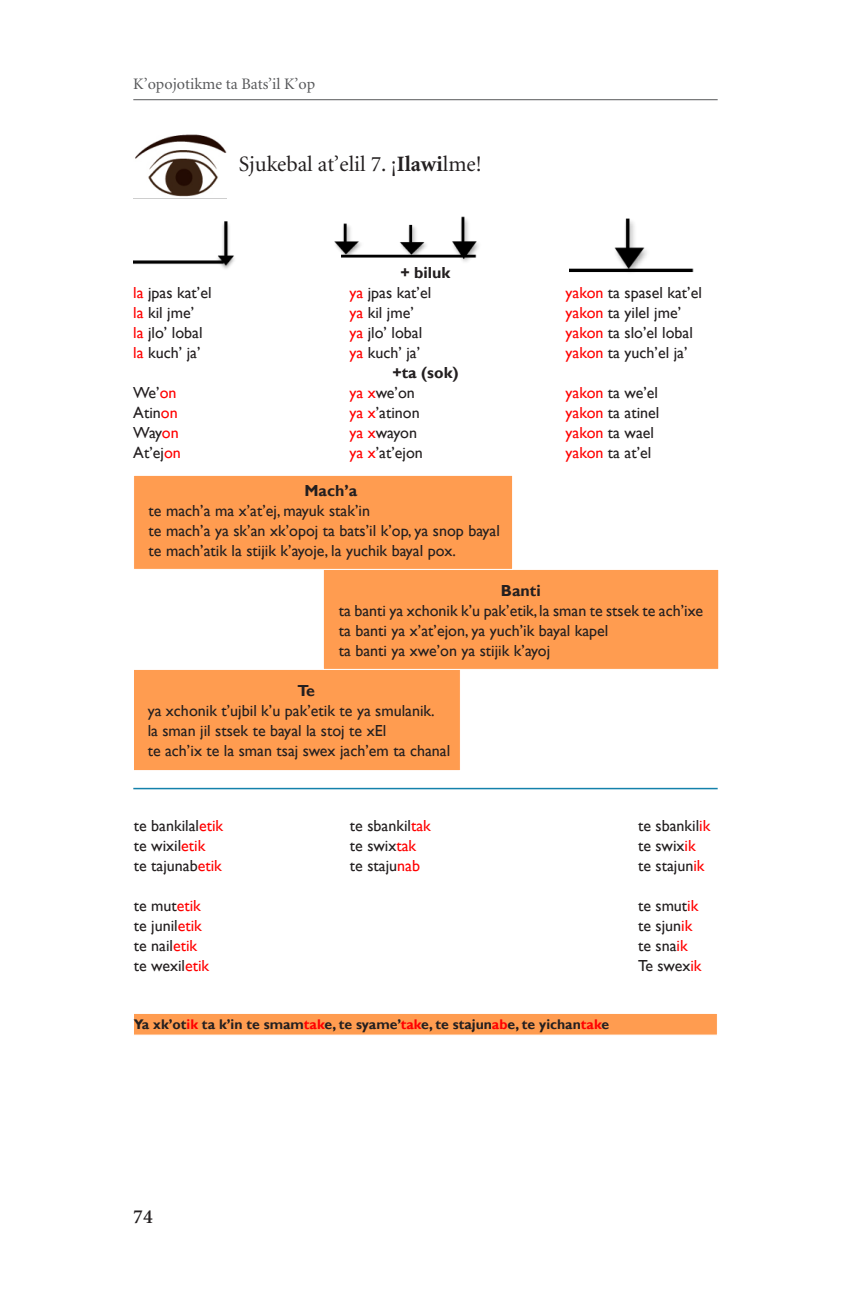
<style>
.page{position:relative;width:851px;height:1304px;background:#fff}
.page>*{position:absolute;margin:0;border:0;box-sizing:border-box;transform-origin:0 0}
.body_sin{font:22px "Minion";color:#231f20}
.t1{font:600 20px "Minion";color:#231f20}
.tablas_y_graficas{font:16px "Gill Sans";color:#231f20}
.tablas_y_graficas-2{font:700 16px "Gill Sans";color:#231f20}
.t2{font:16px "Minion";color:#57585a}
.tablas_y_graficas-3{font:700 14px "Gill Sans";color:#231f20}
.s1{font-weight:700}
.s2{color:#f00}
</style>
<div class="page">
<hr style="left:133px;top:99px;width:584px;height:1px;background:#57585a">
<div style="left:133px;top:1013px;width:584px;height:22px;background:#ff9c50;border:1px solid #fff"></div>
<div style="left:133px;top:669px;width:327px;height:102px;background:#ff9c50;border:1px solid #fff"></div>
<div style="left:323px;top:569px;width:396px;height:101px;background:#ff9c50;border:1px solid #fff"></div>
<div style="left:133px;top:475px;width:380px;height:95px;background:#ff9c50;border:1px solid #fff"></div>
<img style="left:135px;top:134px;width:91px;height:63px">
<img style="left:133px;top:221px;width:102px;height:48px">
<img style="left:334px;top:216px;width:145px;height:46px">
<img style="left:569px;top:218px;width:125px;height:55px">
<hr style="left:133px;top:788px;width:584px;height:1px;background:#1481ab">
<p class="t2" style="left:133px;top:76px;width:183px">K’opojotikme ta Bats’il K’op</p>
<p class="body_sin" style="left:239px;top:153px;width:244px">Sjukebal at’elil 7. ¡<span class="s1">Ilawi</span>lme!</p>
<p class="tablas_y_graficas-2" style="left:400px;top:263px;width:51px">+ biluk</p>
<p class="tablas_y_graficas" style="left:133px;top:283px;width:80px"><span class="s2">la</span> jpas kat’el</p>
<p class="tablas_y_graficas" style="left:349px;top:283px;width:83px"><span class="s2">ya</span> jpas kat’el</p>
<p class="tablas_y_graficas" style="left:565px;top:283px;width:138px"><span class="s2">yakon</span> ta spasel kat’el</p>
<p class="tablas_y_graficas" style="left:133px;top:303px;width:62px"><span class="s2">la</span> kil jme’</p>
<p class="tablas_y_graficas" style="left:349px;top:303px;width:66px"><span class="s2">ya</span> kil jme’</p>
<p class="tablas_y_graficas" style="left:565px;top:303px;width:117px"><span class="s2">yakon</span> ta yilel jme’</p>
<p class="tablas_y_graficas" style="left:133px;top:323px;width:71px"><span class="s2">la</span> jlo’ lobal</p>
<p class="tablas_y_graficas" style="left:349px;top:323px;width:74px"><span class="s2">ya</span> jlo’ lobal</p>
<p class="tablas_y_graficas" style="left:565px;top:323px;width:129px"><span class="s2">yakon</span> ta slo’el lobal</p>
<p class="tablas_y_graficas" style="left:133px;top:343px;width:69px"><span class="s2">la</span> kuch’ ja’</p>
<p class="tablas_y_graficas" style="left:349px;top:343px;width:72px"><span class="s2">ya</span> kuch’ ja’</p>
<p class="tablas_y_graficas" style="left:565px;top:343px;width:123px"><span class="s2">yakon</span> ta yuch’el ja’</p>
<p class="tablas_y_graficas-2" style="left:392px;top:363px;width:68px">+ta (sok)</p>
<p class="tablas_y_graficas" style="left:133px;top:383px;width:45px">We’<span class="s2">on</span></p>
<p class="tablas_y_graficas" style="left:349px;top:383px;width:67px"><span class="s2">ya x</span>we’on</p>
<p class="tablas_y_graficas" style="left:565px;top:383px;width:94px"><span class="s2">yakon</span> ta we’el</p>
<p class="tablas_y_graficas" style="left:133px;top:403px;width:46px">Atin<span class="s2">on</span></p>
<p class="tablas_y_graficas" style="left:349px;top:403px;width:72px"><span class="s2">ya x</span>’atinon</p>
<p class="tablas_y_graficas" style="left:565px;top:403px;width:95px"><span class="s2">yakon</span> ta atinel</p>
<p class="tablas_y_graficas" style="left:133px;top:423px;width:47px">Way<span class="s2">on</span></p>
<p class="tablas_y_graficas" style="left:349px;top:423px;width:69px"><span class="s2">ya x</span>wayon</p>
<p class="tablas_y_graficas" style="left:565px;top:423px;width:90px"><span class="s2">yakon</span> ta wael</p>
<p class="tablas_y_graficas" style="left:133px;top:443px;width:49px">At’ej<span class="s2">on</span></p>
<p class="tablas_y_graficas" style="left:349px;top:443px;width:75px"><span class="s2">ya x</span>’at’ejon</p>
<p class="tablas_y_graficas" style="left:565px;top:443px;width:87px"><span class="s2">yakon</span> ta at’el</p>
<p class="tablas_y_graficas-2" style="left:304px;top:481px;width:54px">Mach’a</p>
<p class="tablas_y_graficas" style="left:149px;top:501px;width:223px">te mach’a ma x’at’ej, mayuk stak’in</p>
<p class="tablas_y_graficas" style="left:149px;top:521px;width:353px">te mach’a ya sk’an xk’opoj ta bats’il k’op, ya snop bayal</p>
<p class="tablas_y_graficas" style="left:149px;top:541px;width:308px">te mach’atik la stijik k’ayoje, la yuchik bayal pox.</p>
<p class="tablas_y_graficas-2" style="left:501px;top:581px;width:41px">Banti</p>
<p class="tablas_y_graficas" style="left:339px;top:602px;width:366px">ta banti ya xchonik k’u pak’etik, la sman te stsek te ach’ixe</p>
<p class="tablas_y_graficas" style="left:339px;top:622px;width:271px">ta banti ya x’at’ejon, ya yuch’ik bayal kapel</p>
<p class="tablas_y_graficas" style="left:339px;top:642px;width:213px">ta banti ya xwe’on ya stijik k’ayoj</p>
<p class="tablas_y_graficas-2" style="left:297px;top:681px;width:19px">Te</p>
<p class="tablas_y_graficas" style="left:148px;top:701px;width:288px">ya xchonik t’ujbil k’u pak’etik te ya smulanik.</p>
<p class="tablas_y_graficas" style="left:148px;top:721px;width:240px">la sman jil stsek te bayal la stoj te xEl</p>
<p class="tablas_y_graficas" style="left:148px;top:741px;width:304px">te ach’ix te la sman tsaj swex jach’em ta chanal</p>
<p class="tablas_y_graficas" style="left:134px;top:816px;width:91px">te bankilal<span class="s2">etik</span></p>
<p class="tablas_y_graficas" style="left:350px;top:816px;width:82px">te sbankil<span class="s2">tak</span></p>
<p class="tablas_y_graficas" style="left:638px;top:816px;width:74px">te sbankil<span class="s2">ik</span></p>
<p class="tablas_y_graficas" style="left:134px;top:836px;width:73px">te wixil<span class="s2">etik</span></p>
<p class="tablas_y_graficas" style="left:350px;top:836px;width:68px">te swix<span class="s2">tak</span></p>
<p class="tablas_y_graficas" style="left:638px;top:836px;width:59px">te swix<span class="s2">ik</span></p>
<p class="tablas_y_graficas" style="left:134px;top:856px;width:90px">te tajunab<span class="s2">etik</span></p>
<p class="tablas_y_graficas" style="left:350px;top:856px;width:72px">te staju<span class="s2">nab</span></p>
<p class="tablas_y_graficas" style="left:638px;top:856px;width:68px">te stajun<span class="s2">ik</span></p>
<p class="tablas_y_graficas" style="left:134px;top:896px;width:69px">te mut<span class="s2">etik</span></p>
<p class="tablas_y_graficas" style="left:638px;top:896px;width:62px">te smut<span class="s2">ik</span></p>
<p class="tablas_y_graficas" style="left:134px;top:916px;width:70px">te junil<span class="s2">etik</span></p>
<p class="tablas_y_graficas" style="left:638px;top:916px;width:56px">te sjun<span class="s2">ik</span></p>
<p class="tablas_y_graficas" style="left:134px;top:936px;width:65px">te nail<span class="s2">etik</span></p>
<p class="tablas_y_graficas" style="left:638px;top:936px;width:51px">te sna<span class="s2">ik</span></p>
<p class="tablas_y_graficas" style="left:134px;top:956px;width:77px">te wexil<span class="s2">etik</span></p>
<p class="tablas_y_graficas" style="left:638px;top:956px;width:65px">Te swex<span class="s2">ik</span></p>
<p class="tablas_y_graficas-3" style="left:134px;top:1015px;width:477px">Ya xk’ot<span class="s2">ik</span> ta k’in te smam<span class="s2">tak</span>e, te syame’<span class="s2">tak</span>e, te stajun<span class="s2">ab</span>e, te yichan<span class="s2">tak</span>e</p>
<p class="t1" style="left:133px;top:1206px;width:21px">74</p>
</div>
